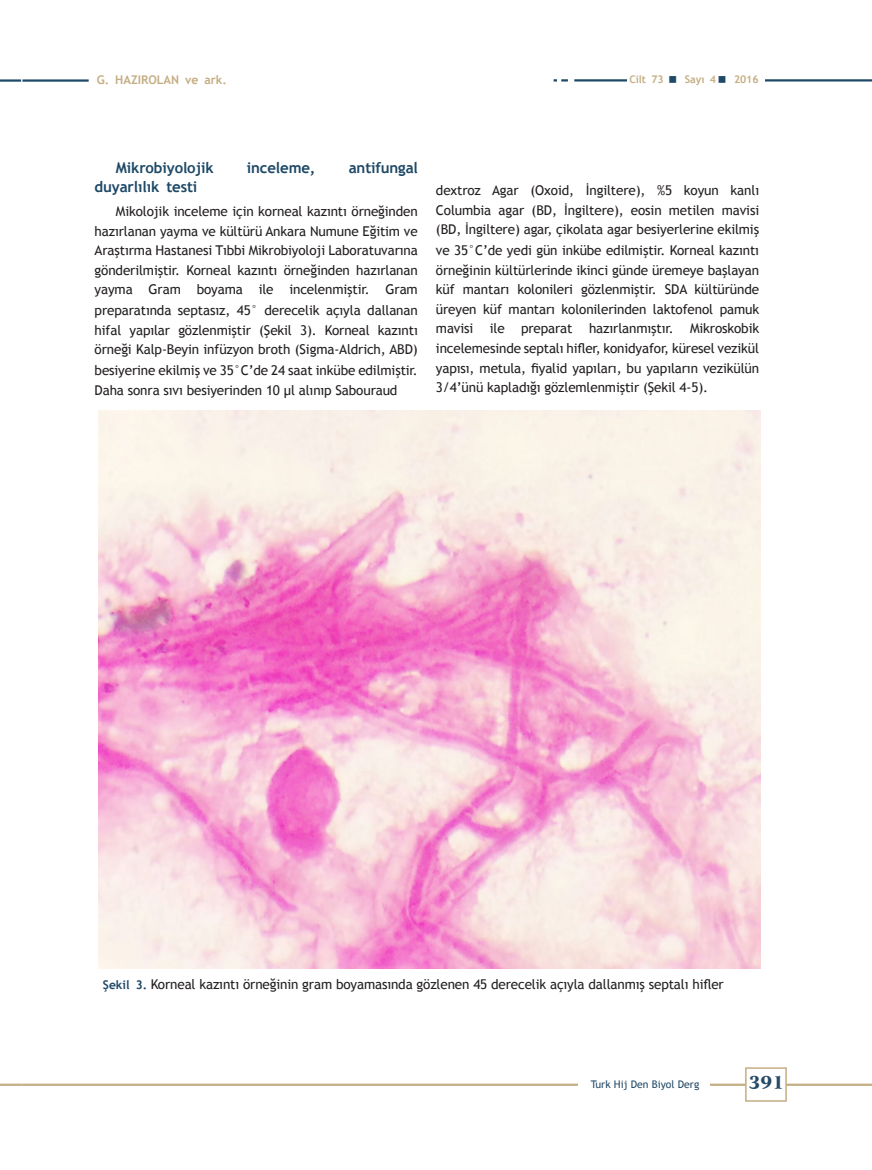
<style>
.page{position:relative;width:872px;height:1170px;background:#fff}
.page>*{position:absolute;margin:0;border:0;box-sizing:border-box;transform-origin:0 0}
.metin{font:900 18px "Arrus BT";color:#244a67}
.metin-2{font:700 15px "Trebuchet MS";letter-spacing:-.01em;color:#1e4967}
.metin-3{font:13.5px/19.5px "Trebuchet MS";letter-spacing:-.01em;color:#231f20;text-align:justify}
.metin-4{font:700 12px "Trebuchet MS";color:#c4ae83}
.t1{font:10.5px "Trebuchet MS";color:#244a67}
.t2{font:700 10.5px "Trebuchet MS";color:#c4ae83}
.s1{font-weight:700;font-size:12px;color:#1e4967}
</style>
<div class="page">
<hr style="left:21px;top:1083px;width:851px;height:2px;background:#c4ae83">
<div style="left:745px;top:1067px;width:42px;height:34px;background:#fff;border:2px solid #c4ae83"></div>
<div style="left:578px;top:1077px;width:132px;height:17px;background:#fff"></div>
<hr style="left:0;top:1083px;width:21px;height:2px;background:#c4ae83">
<hr style="left:553px;top:79px;width:319px;height:2px;background:#1e4967">
<div style="left:627px;top:73px;width:138px;height:13px;background:#fff"></div>
<svg style="left:568px;top:79px;width:6px;height:2px"></svg>
<hr style="left:0;top:79px;width:21px;height:3px;background:#1e4967">
<hr style="left:22px;top:79px;width:67px;height:3px;background:#1e4967">
<img style="left:99px;top:410px;width:662px;height:558px">
<p class="metin-4" style="left:97px;top:72px;width:132px">G. HAZIROLAN ve ark.</p>
<p class="t2" style="left:629px;top:73px;width:36px">Cilt 73</p>
<p class="t2" style="left:685px;top:73px;width:33px">Sayı 4</p>
<p class="t2" style="left:734px;top:73px;width:26px">2016</p>
<p class="metin-2" style="left:116px;top:158px;width:99px">Mikrobiyolojik</p>
<p class="metin-2" style="left:247px;top:158px;width:70px">inceleme,</p>
<p class="metin-2" style="left:349px;top:158px;width:71px">antifungal</p>
<p class="metin-2" style="left:95px;top:177px;width:104px">duyarlılık testi</p>
<p class="metin-3" style="left:95px;top:202px;width:325px;text-indent:21px">Mikolojik inceleme için korneal kazıntı örneğinden hazırlanan yayma ve kültürü Ankara Numune Eğitim ve Araştırma Hastanesi Tıbbi Mikrobiyoloji Laboratuvarına gönderilmiştir. Korneal kazıntı örneğinden hazırlanan yayma Gram boyama ile incelenmiştir. Gram</p>
<p class="metin-3" style="left:95px;top:301px;width:325px">preparatında septasız, 45° derecelik açıyla dallanan hifal yapılar gözlenmiştir (Şekil 3). Korneal kazıntı örneği Kalp-Beyin infüzyon broth (Sigma-Aldrich, ABD)</p>
<p class="metin-3" style="left:95px;top:361px;width:325px">besiyerine ekilmiş ve 35°C’de 24 saat inkübe edilmiştir.<br>Daha sonra sıvı besiyerinden 10 µl alınıp Sabouraud</p>
<p class="metin-3" style="left:436px;top:181px;width:325px">dextroz Agar (Oxoid, İngiltere), %5 koyun kanlı Columbia agar (BD, İngiltere), eosin metilen mavisi (BD, İngiltere) agar, çikolata agar besiyerlerine ekilmiş</p>
<p class="metin-3" style="left:436px;top:241px;width:325px">ve 35°C’de yedi gün inkübe edilmiştir. Korneal kazıntı örneğinin kültürlerinde ikinci günde üremeye başlayan küf mantarı kolonileri gözlenmiştir. SDA kültüründe üreyen küf mantarı kolonilerinden laktofenol pamuk mavisi ile preparat hazırlanmıştır. Mikroskobik incelemesinde septalı hifler, konidyafor, küresel vezikül yapısı, metula, fiyalid yapıları, bu yapıların vezikülün 3/4’ünü kapladığı gözlemlenmiştir (Şekil 4-5).</p>
<p class="metin-3" style="left:103px;top:974px;width:622px"><span class="s1">Şekil 3.</span> Korneal kazıntı örneğinin gram boyamasında gözlenen 45 derecelik açıyla dallanmış septalı hifler</p>
<p class="t1" style="left:591px;top:1078px;width:110px">Turk Hij Den Biyol Derg</p>
<p class="metin" style="left:749px;top:1071px;width:37px">391</p>
</div>
